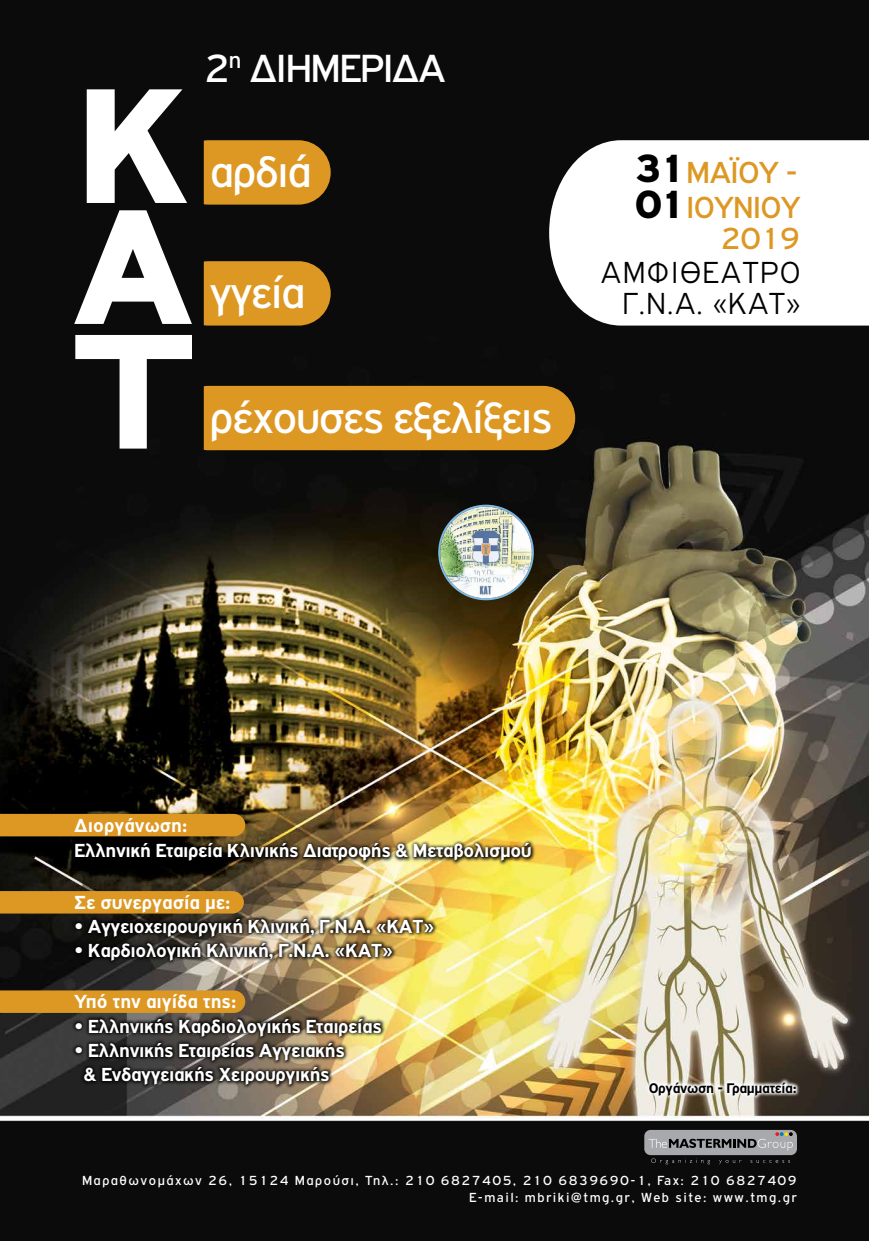
<style>
.page{position:relative;width:869px;height:1241px;background:#fff}
.page>*{position:absolute;margin:0;border:0;box-sizing:border-box;transform-origin:0 0}
.t1{font:46.73px "PF Highway Gothic";letter-spacing:-.03em;color:#fff}
.t2{font:41.82px "PF Highway Gothic";letter-spacing:-.03em;color:#fff}
.t3{font:32.38px/35px "PF Highway Gothic";letter-spacing:-.02em;color:#dd9823}
.t4{font:300 32.38px/30.6px "PF Highway Gothic";letter-spacing:.05em;color:#000;text-align:right}
.t5{font:700 20.12px/25.5px "PF Highway Gothic";letter-spacing:-.02em;color:#fff}
.t6{font:700 20.12px "PF Highway Gothic";color:#fff}
.t7{font:700 14.88px "PF Highway Gothic";letter-spacing:-.02em;color:#000}
.t8{font:14px/17.5px "PF Highway Gothic";letter-spacing:.105em;color:#fff;text-align:right}
.s1{font-weight:900;font-size:41.82px;color:#000}
</style>
<div class="page">
<img style="left:0;top:0;width:868px;height:1240px">
<svg style="left:87px;top:89px;width:100px;height:114px"></svg>
<svg style="left:74px;top:210px;width:118px;height:114px"></svg>
<svg style="left:75px;top:335px;width:117px;height:113px"></svg>
<div style="left:204px;top:140px;width:126px;height:64px;background:#dd9823"></div>
<div style="left:204px;top:261px;width:126px;height:64px;background:#dd9823"></div>
<div style="left:204px;top:386px;width:371px;height:64px;background:#dd9823"></div>
<svg style="left:549px;top:140px;width:319px;height:185px"></svg>
<div style="left:0;top:813px;width:245px;height:23px;background:#dd9823"></div>
<div style="left:71px;top:838px;width:464px;height:27px;background:#000;opacity:.9"></div>
<div style="left:0;top:990px;width:245px;height:22px;background:#dd9823"></div>
<div style="left:71px;top:1013px;width:314px;height:75px;background:#000;opacity:.9"></div>
<svg style="left:0;top:890px;width:244px;height:23px;background:#d39222"></svg>
<div style="left:71px;top:913px;width:366px;height:52px;background:#000;opacity:.9"></div>
<svg style="left:438px;top:504px;width:95px;height:96px;background:#343b37"></svg>
<img style="left:440px;top:506px;width:91px;height:92px;border-radius:46px">
<svg style="left:644px;top:1077px;width:155px;height:22px"></svg>
<div style="left:644px;top:1129px;width:152px;height:25px;background:#a7a9ac;border-radius:6px"></div>
<svg style="left:651px;top:1158px;width:58px;height:6px"></svg>
<svg style="left:718px;top:1159px;width:23px;height:5px"></svg>
<svg style="left:750px;top:1159px;width:39px;height:3px"></svg>
<svg style="left:648px;top:1132px;width:144px;height:18px"></svg>
<h2 class="t2" style="left:204px;top:46px;width:243px">2<sup>η</sup> ΔΙΗΜΕΡΙΔΑ</h2>
<h1 class="t1" style="left:210px;top:147px;width:103px">αρδιά</h1>
<h1 class="t1" style="left:210px;top:268px;width:97px">γγεία</h1>
<h1 class="t1" style="left:210px;top:392px;width:344px">ρέχουσες εξελίξεις</h1>
<h3 class="t3" style="left:634px;top:155px;width:167px"><span class="s1">31</span>ΜΑΪΟΥ -<br><span class="s1">01</span>ΙΟΥΝΙΟΥ</h3>
<h3 class="t3" style="left:720px;top:221px;width:81px">2019</h3>
<h3 class="t4" style="left:600px;top:257px;width:201px">ΑΜΦΙΘΕΑΤΡΟ<br>Γ.Ν.Α. «ΚΑΤ»</h3>
<p class="t5" style="left:74px;top:812px;width:459px">Διοργάνωση:<br>Ελληνική Εταιρεία Κλινικής Διατροφής &amp; Μεταβολισμού</p>
<p class="t6" style="left:74px;top:891px;width:158px">Σε συνεργασία με:</p>
<p class="t5" style="left:74px;top:913px;width:361px">• Αγγειοχειρουργική Κλινική, Γ.Ν.Α. «ΚΑΤ»</p>
<p class="t5" style="left:74px;top:937px;width:320px">• Καρδιολογική Κλινική, Γ.Ν.Α. «ΚΑΤ»</p>
<p class="t6" style="left:74px;top:990px;width:164px">Υπό την αιγίδα της:</p>
<p class="t5" style="left:74px;top:1013px;width:309px">• Ελληνικής Καρδιολογικής Εταιρείας</p>
<p class="t5" style="left:74px;top:1037px;width:272px;line-height:24.2px;text-align:center">• Ελληνικής Εταιρείας Αγγειακής &amp; Ενδαγγειακής Χειρουργικής</p>
<p class="t7" style="left:648px;top:1079px;width:149px">Οργάνωση - Γραμματεία:</p>
<p class="t8" style="left:82px;top:1170px;width:715px">Μαραθωνομάχων 26, 15124 Μαρούσι, Τηλ.: 210 6827405, 210 6839690-1, Fax: 210 6827409<br>E-mail: mbriki@tmg.gr, Web site: www.tmg.gr</p>
</div>
